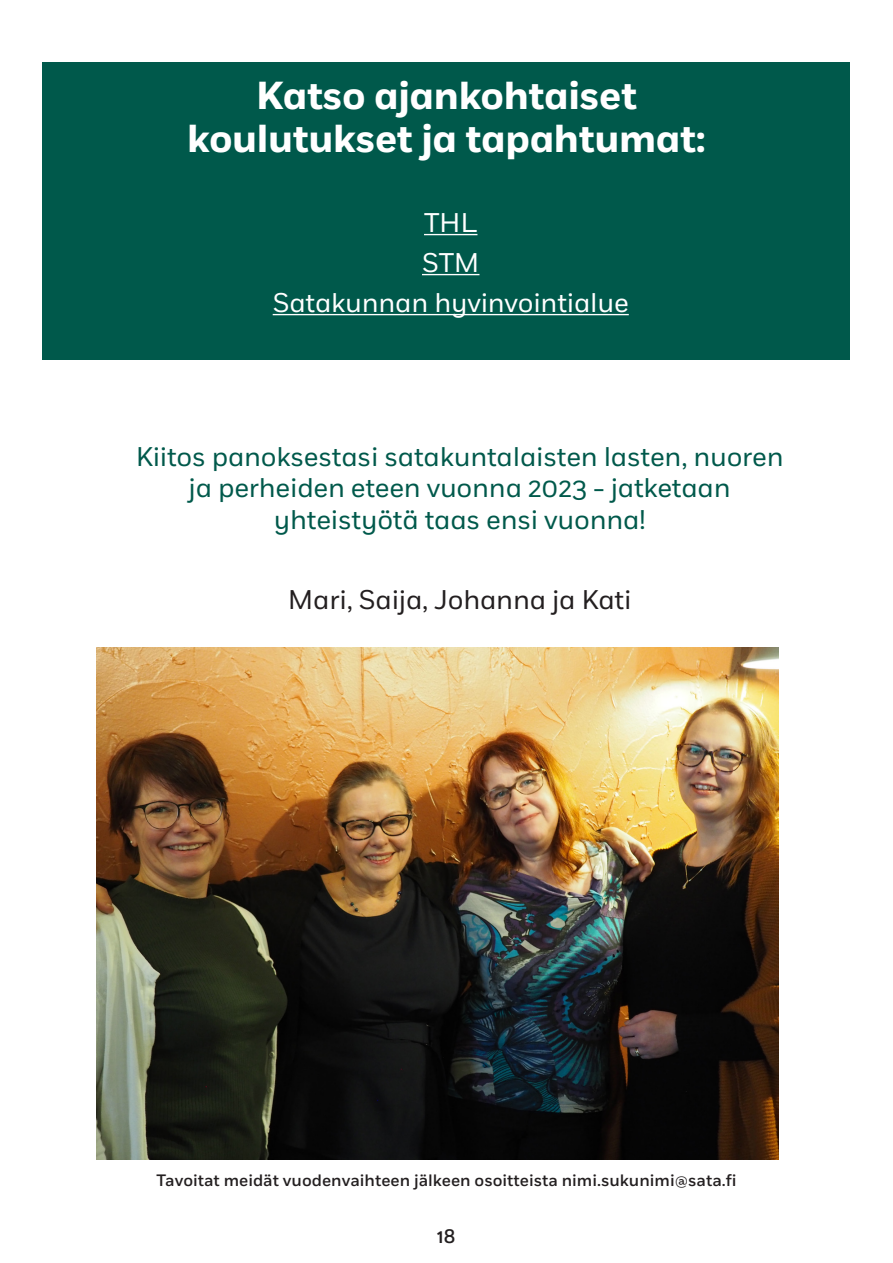
<style>
.page{position:relative;width:893px;height:1263px;background:#fff}
.page>*{position:absolute;margin:0;border:0;box-sizing:border-box;transform-origin:0 0}
.ots{font:700 39px/43.5px "Fort";letter-spacing:-.01em;color:#fff;text-align:center}
.nosto{font:27px/31.5px "Fort";letter-spacing:-.01em;color:#00594b;text-align:center}
.nosto-2{font:27px "Fort";letter-spacing:-.01em;color:#fff}
.nosto-3{font:27px "Fort";letter-spacing:-.01em;color:#231f20}
.t1{font:500 19.5px "Fort";color:#231f20}
.kuvateksti{font:500 16.5px "Fort";color:#231f20}
</style>
<div class="page">
<div style="left:43px;top:62px;width:807px;height:297px;background:#00594b"></div>
<hr style="left:424px;top:234px;width:53px;height:1px;background:#fff">
<hr style="left:422px;top:274px;width:57px;height:1px;background:#fff">
<hr style="left:273px;top:314px;width:356px;height:1px;background:#fff">
<img style="left:96px;top:648px;width:683px;height:512px">
<p class="ots" style="left:187px;top:75px;width:520px">Katso ajankohtaiset koulutukset ja tapahtumat:</p>
<p class="nosto-2" style="left:424px;top:206px;width:55px">THL</p>
<p class="nosto-2" style="left:422px;top:246px;width:59px">STM</p>
<p class="nosto-2" style="left:273px;top:286px;width:358px">Satakunnan hyvinvointialue</p>
<p class="nosto" style="left:136px;top:441px;width:650px">Kiitos panoksestasi satakuntalaisten lasten, nuoren ja perheiden eteen vuonna 2023 - jatketaan yhteistyötä taas ensi vuonna!</p>
<p class="nosto-3" style="left:288px;top:583px;width:345px">Mari, Saija, Johanna ja Kati</p>
<p class="kuvateksti" style="left:156px;top:1170px;width:582px">Tavoitat meidät vuodenvaihteen jälkeen osoitteista nimi.sukunimi@sata.fi</p>
<p class="t1" style="left:437px;top:1224px;width:20px">18</p>
</div>
